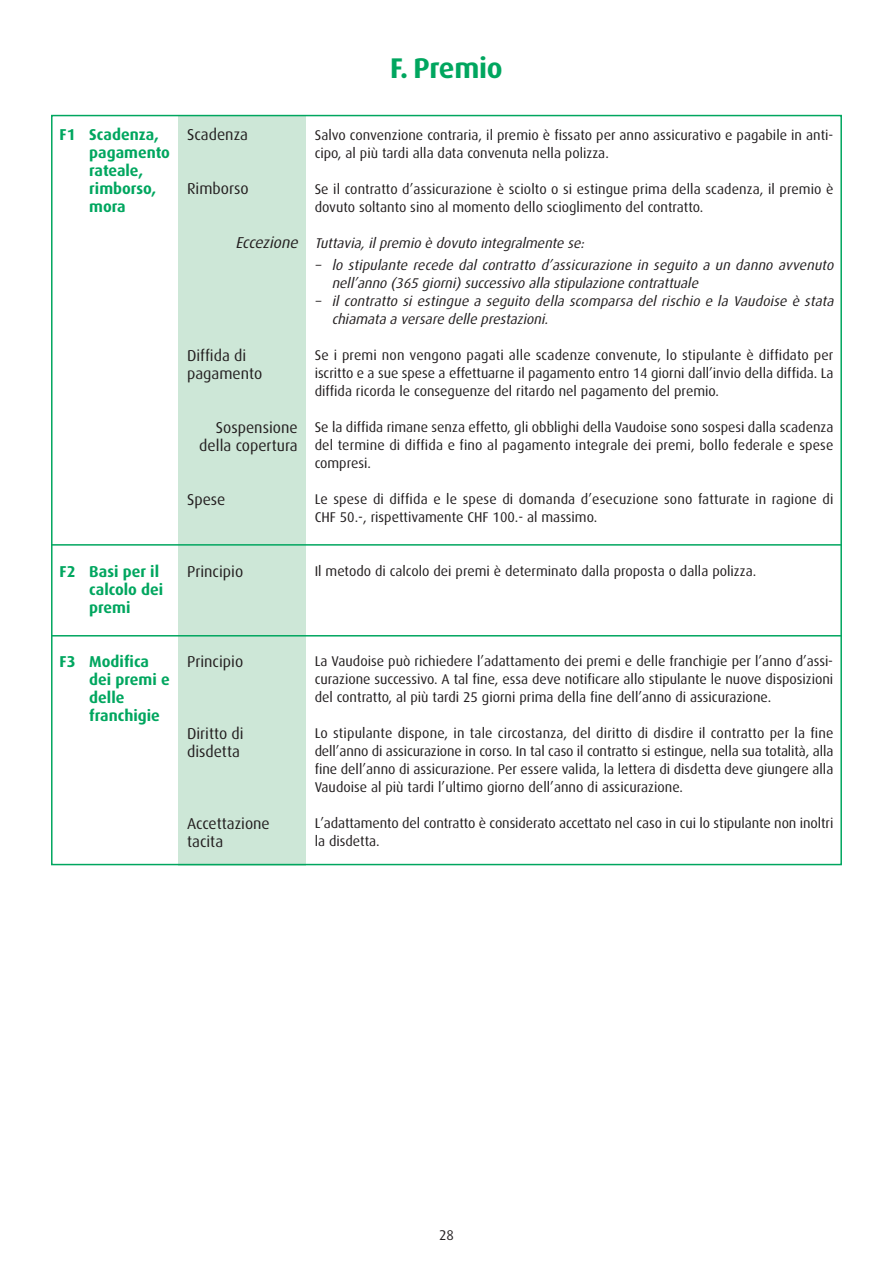
<style>
.page{position:relative;width:893px;height:1263px;background:#fff}
.page>*{position:absolute;margin:0;border:0;box-sizing:border-box;transform-origin:0 0}
.t1{font:700 28.5px "Dax";letter-spacing:-.01em;color:#00a65f}
.t2{font:15.75px/18px "Dax";color:#231f20}
.t3{font:700 15.75px/18px "Dax";color:#00a65f}
.t4{font:italic 15.75px "Dax";color:#231f20}
.t5{font:14.1px/18px "Dax";color:#231f20}
.t6{font:italic 14.1px/18px "Dax";color:#231f20}
</style>
<div class="page">
<div style="left:179px;top:115px;width:127px;height:750px;background:#cde7d7"></div>
<hr style="left:51px;top:544px;width:791px;height:2px;background:#00a65f">
<hr style="left:51px;top:635px;width:791px;height:1px;background:#00a65f">
<h1 class="t1" style="left:390px;top:55px;width:114px">F. Premio</h1>
<p class="t3" style="left:89px;top:127px;width:82px;text-indent:-30px">F1 Scadenza, pagamento rateale, rimborso, mora</p>
<p class="t3" style="left:89px;top:563px;width:76px;text-indent:-30px">F2 Basi per il calcolo dei premi</p>
<p class="t3" style="left:89px;top:653px;width:82px;text-indent:-30px">F3 Modifica dei premi e delle franchigie</p>
<p class="t2" style="left:187px;top:127px;width:62px">Scadenza</p>
<p class="t2" style="left:187px;top:181px;width:63px">Rimborso</p>
<p class="t4" style="left:235px;top:236px;width:67px">Eccezione</p>
<p class="t2" style="left:187px;top:347px;width:77px">Diffida di pagamento</p>
<p class="t2" style="left:199px;top:419px;width:100px;text-align:right">Sospensione della copertura</p>
<p class="t2" style="left:187px;top:491px;width:40px">Spese</p>
<p class="t2" style="left:187px;top:563px;width:58px">Principio</p>
<p class="t5" style="left:315px;top:127px;width:520px">Salvo convenzione contraria, il premio è fissato per anno assicurativo e pagabile in anti&shy;cipo, al più tardi alla data convenuta nella polizza.</p>
<p class="t5" style="left:315px;top:181px;width:520px">Se il contratto d’assicurazione è sciolto o si estingue prima della scadenza, il premio è dovuto soltanto sino al momento dello scioglimento del contratto.</p>
<p class="t6" style="left:315px;top:235px;width:274px">Tuttavia, il premio è dovuto integralmente se:</p>
<p class="t6" style="left:332px;top:257px;width:506px;text-indent:-17px">– lo stipulante recede dal contratto d’assicurazione in seguito a un danno avvenuto nell’anno (365 giorni) successivo alla stipulazione contrattuale</p>
<p class="t6" style="left:332px;top:293px;width:506px;text-indent:-17px">– il contratto si estingue a seguito della scomparsa del rischio e la Vaudoise è stata chiamata a versare delle prestazioni.</p>
<p class="t5" style="left:315px;top:347px;width:520px;text-align:justify">Se i premi non vengono pagati alle scadenze convenute, lo stipulante è diffidato per iscritto e a sue spese a effettuarne il pagamento entro 14 giorni dall’invio della diffida. La diffida ricorda le conseguenze del ritardo nel pagamento del premio.</p>
<p class="t5" style="left:315px;top:419px;width:520px;text-align:justify">Se la diffida rimane senza effetto, gli obblighi della Vaudoise sono sospesi dalla scadenza del termine di diffida e fino al pagamento integrale dei premi, bollo federale e spese compresi.</p>
<p class="t5" style="left:315px;top:491px;width:520px">Le spese di diffida e le spese di domanda d’esecuzione sono fatturate in ragione di<br>CHF 50.-, rispettivamente CHF 100.- al massimo.</p>
<p class="t5" style="left:315px;top:563px;width:443px">Il metodo di calcolo dei premi è determinato dalla proposta o dalla polizza.</p>
<p class="t2" style="left:187px;top:653px;width:58px">Principio</p>
<p class="t2" style="left:187px;top:725px;width:58px">Diritto di disdetta</p>
<p class="t2" style="left:187px;top:815px;width:84px">Accettazione tacita</p>
<p class="t5" style="left:315px;top:653px;width:520px;text-align:justify">La Vaudoise può richiedere l’adattamento dei premi e delle franchigie per l’anno d’assi&shy;curazione successivo. A tal fine, essa deve notificare allo stipulante le nuove disposizioni del contratto, al più tardi 25 giorni prima della fine dell’anno di assicurazione.</p>
<p class="t5" style="left:315px;top:725px;width:520px;text-align:justify">Lo stipulante dispone, in tale circostanza, del diritto di disdire il contratto per la fine dell’anno di assicurazione in corso. In tal caso il contratto si estingue, nella sua totalità, alla fine dell’anno di assicurazione. Per essere valida, la lettera di disdetta deve giungere alla Vaudoise al più tardi l’ultimo giorno dell’anno di assicurazione.</p>
<p class="t5" style="left:315px;top:815px;width:520px">L’adattamento del contratto è considerato accettato nel caso in cui lo stipulante non inoltri la disdetta.</p>
<p class="t5" style="left:439px;top:1227px;width:16px">28</p>
</div>
